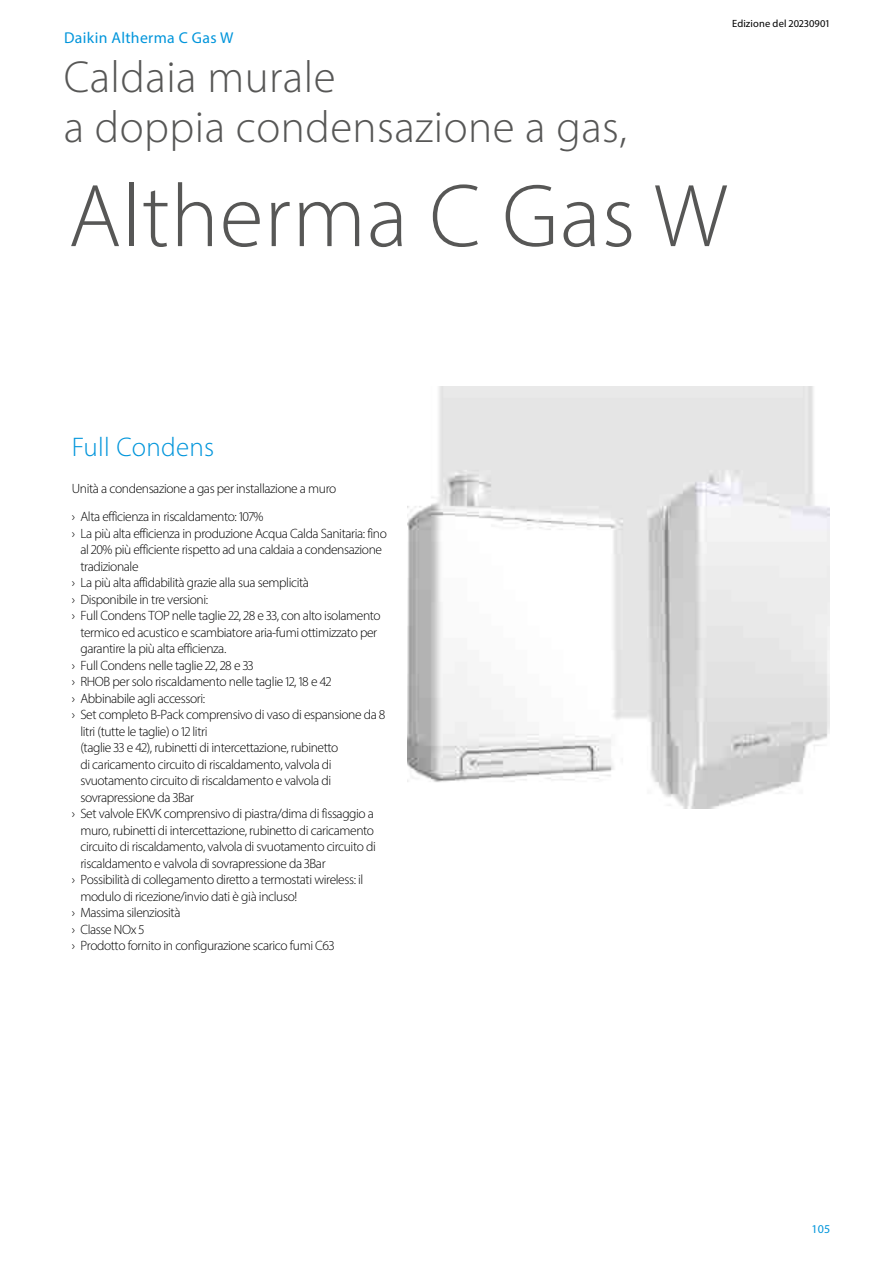
<style>
.page{position:relative;width:893px;height:1263px;background:#fff}
.page>*{position:absolute;margin:0;border:0;box-sizing:border-box;transform-origin:0 0}
.t1{font:300 90px "Myriad Pro";letter-spacing:.01em;color:#575756}
.t2{font:300 45px/49.5px "Myriad Pro";letter-spacing:.01em;color:#575756}
.t3{font:300 27px "Myriad Pro";letter-spacing:.01em;color:#0095db}
.t4{font:15.75px "Myriad Pro";letter-spacing:.02em;color:#0095db}
.t5{font:300 13.5px/27.9px "Myriad Pro";letter-spacing:-.03em;color:#000}
.t6{font:12px "Myriad Pro";color:#0095db}
.t7{font:10.5px "Myriad Pro";letter-spacing:.015em;color:#000}
</style>
<div class="page">
<img style="left:407px;top:386px;width:422px;height:423px">
<p class="t4" style="left:64px;top:28px;width:171px">Daikin Altherma C Gas W</p>
<h2 class="t2" style="left:64px;top:52px;width:565px">Caldaia murale<br>a doppia condensazione a gas,</h2>
<p class="t7" style="left:732px;top:17px;width:99px">Edizione del 20230901</p>
<h1 class="t1" style="left:68px;top:162px;width:661px">Altherma C Gas W</h1>
<h3 class="t3" style="left:72px;top:430px;width:144px">Full Condens</h3>
<p class="t5" style="left:72px;top:475px;width:266px">Unità a condensazione a gas per installazione a muro › Alta efficienza in riscaldamento: 107%</p>
<p class="t5" style="left:72px;top:519px;width:317px">› La più alta efficienza in produzione Acqua Calda Sanitaria: fino</p>
<p class="t5" style="left:80px;top:535px;width:303px">al 20% più efficiente rispetto ad una caldaia a condensazione</p>
<p class="t5" style="left:80px;top:552px;width:60px">tradizionale</p>
<p class="t5" style="left:72px;top:568px;width:239px">› La più alta affidabilità grazie alla sua semplicità</p>
<p class="t5" style="left:72px;top:585px;width:138px">› Disponibile in tre versioni:</p>
<p class="t5" style="left:72px;top:601px;width:310px">› Full Condens TOP nelle taglie 22, 28 e 33, con alto isolamento</p>
<p class="t5" style="left:80px;top:618px;width:298px">termico ed acustico e scambiatore aria-fumi ottimizzato per</p>
<p class="t5" style="left:80px;top:634px;width:147px">garantire la più alta efficienza.</p>
<p class="t5" style="left:72px;top:651px;width:183px">› Full Condens nelle taglie 22, 28 e 33</p>
<p class="t5" style="left:72px;top:667px;width:261px">› RHOB per solo riscaldamento nelle taglie 12, 18 e 42</p>
<p class="t5" style="left:72px;top:684px;width:135px">› Abbinabile agli accessori:</p>
<p class="t5" style="left:72px;top:700px;width:315px">› Set completo B-Pack comprensivo di vaso di espansione da 8</p>
<p class="t5" style="left:80px;top:717px;width:129px">litri (tutte le taglie) o 12 litri</p>
<p class="t5" style="left:80px;top:733px;width:260px">(taglie 33 e 42), rubinetti di intercettazione, rubinetto</p>
<p class="t5" style="left:80px;top:750px;width:253px">di caricamento circuito di riscaldamento, valvola di</p>
<p class="t5" style="left:80px;top:766px;width:252px">svuotamento circuito di riscaldamento e valvola di</p>
<p class="t5" style="left:80px;top:783px;width:115px">sovrapressione da 3Bar</p>
<p class="t5" style="left:72px;top:799px;width:304px">› Set valvole EKVK comprensivo di piastra/dima di fissaggio a</p>
<p class="t5" style="left:80px;top:816px;width:295px">muro, rubinetti di intercettazione, rubinetto di caricamento</p>
<p class="t5" style="left:80px;top:832px;width:297px">circuito di riscaldamento, valvola di svuotamento circuito di</p>
<p class="t5" style="left:80px;top:849px;width:247px">riscaldamento e valvola di sovrapressione da 3Bar</p>
<p class="t5" style="left:72px;top:865px;width:293px">› Possibilità di collegamento diretto a termostati wireless: il</p>
<p class="t5" style="left:80px;top:882px;width:218px">modulo di ricezione/invio dati è già incluso!</p>
<p class="t5" style="left:72px;top:898px;width:110px">› Massima silenziosità</p>
<p class="t5" style="left:72px;top:915px;width:74px">› Classe NOx 5</p>
<p class="t5" style="left:72px;top:931px;width:264px">› Prodotto fornito in configurazione scarico fumi C63</p>
<p class="t6" style="left:811px;top:1221px;width:20px">105</p>
</div>
